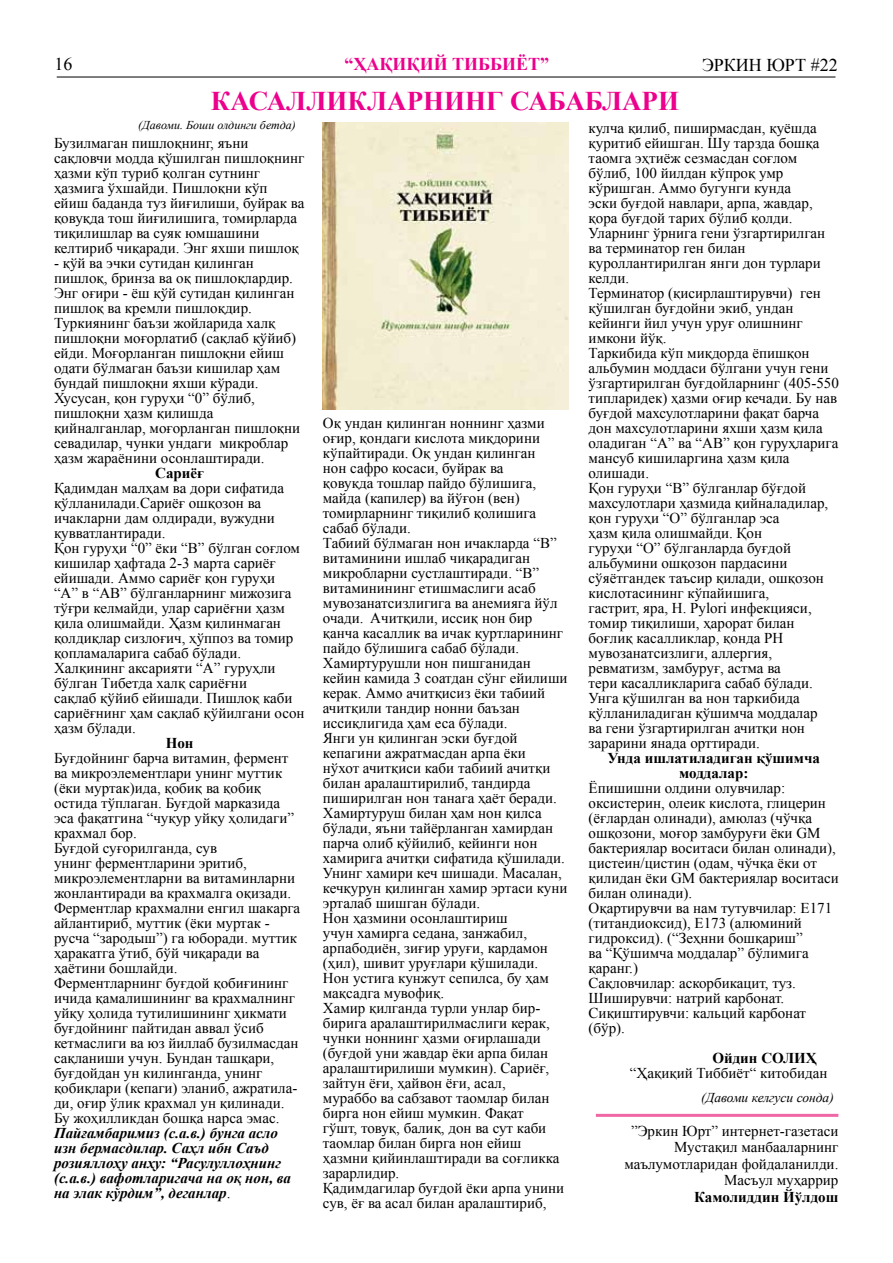
<style>
.page{position:relative;width:893px;height:1263px;background:#fff}
.page>*{position:absolute;margin:0;border:0;box-sizing:border-box;transform-origin:0 0}
.t1{font:700 27px "Times New Roman";color:#ec008c}
.t2{font:700 18px "Times New Roman";color:#ec008c}
.t3{font:18px "Times New Roman";color:#000}
.t4{font:15px/15px "Times New Roman";color:#000}
.t5{font:italic 700 15px/15px "Times New Roman";color:#000}
.t6{font:700 15px/15px "Times New Roman";color:#000;text-align:center}
.t7{font:italic 13.5px "Times New Roman";color:#000}
.t8{font:italic 12px "Times New Roman";color:#000}
.s1{font-weight:400;font-style:normal}
</style>
<div class="page">
<hr style="left:596px;top:1114px;width:242px;height:3px;background:#f067a6">
<hr style="left:57px;top:77px;width:778px;height:1px;background:#000">
<img style="left:323px;top:122px;width:246px;height:288px">
<p class="t3" style="left:54px;top:52px;width:19px">16</p>
<p class="t2" style="left:345px;top:52px;width:37px">“ҲАҚИҚИЙ</p>
<p class="t2" style="left:452px;top:52px;width:26px">ТИББИ</p>
<p class="t2" style="left:516px;top:52px;width:35px">ЁТ”</p>
<p class="t3" style="left:702px;top:53px;width:137px">ЭРКИН ЮРТ #22</p>
<h1 class="t1" style="left:211px;top:82px;width:77px">КАСАЛЛИКЛАРНИНГ</h1>
<h1 class="t1" style="left:510px;top:82px;width:38px">САБАБЛАРИ</h1>
<p class="t8" style="left:138px;top:117px;width:159px">(Давоми. Боши олдинги бетда)</p>
<p class="t4" style="left:589px;top:120px;width:252px">кулча қилиб, пиширмасдан, қуёшда қуритиб ейишган. Шу тарзда бошқа таомга эҳтиёж сезмасдан соғлом бўлиб, 100 йилдан кўпроқ умр кўришган. Аммо бугунги кунда<br>эски буғдой навлари, арпа, жавдар, қора буғдой тарих бўлиб қолди.<br>Уларнинг ўрнига гени ўзгартирилган ва терминатор ген билан қуроллантирилган янги дон турлари келди.<br>Терминатор (қисирлаштирувчи) ген қўшилган буғдойни экиб, ундан кейинги йил учун уруғ олишнинг имкони йўқ.<br>Таркибида кўп миқдорда ёпишқон альбумин моддаси бўлгани учун гени ўзгартирилган буғдойларнинг (405-550 типларидек) ҳазми оғир кечади. Бу нав буғдой махсулотларини фақат барча дон махсулотларини яхши ҳазм қила оладиган “А” ва “АВ” қон гуруҳларига мансуб кишиларгина ҳазм қила олишади.<br>Қон гуруҳи “В” бўлганлар бўғдой махсулотлари ҳазмида қийналадилар, қон гуруҳи “О” бўлганлар эса<br>ҳазм қила олишмайди. Қон<br>гуруҳи “О” бўлганларда буғдой альбумини ошқозон пардасини сўяётгандек таъсир қилади, ошқозон кислотасининг кўпайишига,<br>гастрит, яра, H. Pylori инфекцияси, томир тиқилиши, ҳарорат билан боғлиқ касалликлар, қонда РН мувозанатсизлиги, аллергия, ревматизм, замбуруғ, астма ва<br>тери касалликларига сабаб бўлади.<br>Унга қўшилган ва нон таркибида қўлланиладиган қўшимча моддалар<br>ва гени ўзгартирилган ачитқи нон зарарини янада орттиради.</p>
<p class="t6" style="left:607px;top:750px;width:214px">Унда ишлатиладиган қўшимча моддалар:</p>
<p class="t4" style="left:589px;top:780px;width:252px">Ёпишишни олдини олувчилар: оксистерин, олеик кислота, глицерин (ёғлардан олинади), амюлаз (чўчқа ошқозони, моғор замбуруғи ёки GM бактериялар воситаси билан олинади), цистеин/цистин (одам, чўчқа ёки от қилидан ёки GM бактериялар воситаси билан олинади).<br>Оқартирувчи ва нам тутувчилар: Е171 (титандиоксид), Е173 (алюминий гидроксид). (“Зеҳнни бошқариш”<br>ва “Қўшимча моддалар” бўлимига қаранг.)<br>Сақловчилар: аскорбикацит, туз.<br>Шиширувчи: натрий карбонат.<br>Сиқиштирувчи: кальций карбонат (бўр).</p>
<p class="t6" style="left:712px;top:1050px;width:72px">Ойдин СОЛИ</p>
<p class="t6" style="left:806px;top:1050px;width:12px">Ҳ</p>
<p class="t4" style="left:630px;top:1065px;width:199px">“Ҳақиқий Тиббиёт“ китобидан</p>
<p class="t4" style="left:54px;top:135px;width:252px">Бузилмаган пишлоқнинг, яъни сақловчи модда қўшилган пишлоқнинг ҳазми кўп туриб қолган сутнинг ҳазмига ўхшайди. Пишлоқни кўп ейиш баданда туз йиғилиши, буйрак ва қовуқда тош йиғилишига, томирларда тиқилишлар ва суяк юмшашини келтириб чиқаради. Энг яхши пишлоқ</p>
<p class="t4" style="left:54px;top:255px;width:248px">- қўй ва эчки сутидан қилинган пишлоқ, бринза ва оқ пишлоқлардир.<br>Энг оғири - ёш қўй сутидан қилинган пишлоқ ва кремли пишлоқдир.<br>Туркиянинг баъзи жойларида халқ пишлоқни моғорлатиб (сақлаб қўйиб) ейди. Моғорланган пишлоқни ейиш одати бўлмаган баъзи кишилар ҳам бундай пишлоқни яхши кўради.<br>Хусусан, қон гуруҳи “0” бўлиб, пишлоқни ҳазм қилишда қийналганлар, моғорланган пишлоқни севадилар, чунки ундаги микроблар ҳазм жараёнини осонлаштиради.</p>
<p class="t6" style="left:155px;top:465px;width:50px">Сариёғ</p>
<p class="t4" style="left:54px;top:480px;width:252px">Қадимдан малҳам ва дори сифатида қўлланилади.Сариёғ ошқозон ва ичакларни дам олдиради, вужудни қувватлантиради.<br>Қон гуруҳи “0” ёки “В” бўлган соғлом кишилар ҳафтада 2-3 марта сариёғ ейишади. Аммо сариёғ қон гуруҳи<br>“А” в “АВ” бўлганларнинг мижозига тўғри келмайди, улар сариёғни ҳазм қила олишмайди. Ҳазм қилинмаган қолдиқлар сизлоғич, ҳўппоз ва томир қопламаларига сабаб бўлади.<br>Халқининг аксарияти “А” гуруҳли бўлган Тибетда халқ сариёғни<br>сақлаб қўйиб ейишади. Пишлоқ каби сариёғнинг ҳам сақлаб қўйилгани осон ҳазм бўлади.</p>
<p class="t6" style="left:166px;top:735px;width:29px">Нон</p>
<p class="t4" style="left:54px;top:750px;width:248px">Буғдойнинг барча витамин, фермент ва микроэлементлари унинг муттик (ёки муртак)ида, қобиқ ва қобиқ остида тўплаган. Буғдой марказида эса фақатгина “чуқур уйқу ҳолидаги” крахмал бор.<br>Буғдой суғорилганда, сув<br>унинг ферментларини эритиб, микроэлементларни ва витаминларни жонлантиради ва крахмалга оқизади.<br>Ферментлар крахмални енгил шакарга айлантириб, муттик (ёки муртак - русча “зародыш”) га юборади. муттик ҳаракатга ўтиб, бўй чиқаради ва ҳаётини бошлайди.<br>Ферментларнинг буғдой қобиғининг ичида қамалишининг ва крахмалнинг уйқу ҳолида тутилишининг ҳикмати буғдойнинг пайтидан аввал ўсиб кетмаслиги ва юз йиллаб бузилмасдан сақланиши учун. Бундан ташқари, буғдойдан ун килинганда, унинг қобиқлари (кепаги) эланиб, ажратила&shy;ди, оғир ўлик крахмал ун қилинади.<br>Бу жоҳилликдан бошқа нарса эмас.</p>
<p class="t5" style="left:54px;top:1125px;width:239px">Пайғамбаримиз (с.а.в.) бунга асло изн бермасдилар. Саҳл ибн Саъд розияллоҳу анҳу: “Расулуллоҳнинг (с.а.в.) вафотларигача на оқ нон, ва на элак кўрдим”, деганлар<span class="s1">.</span></p>
<p class="t4" style="left:323px;top:415px;width:246px">Оқ ундан қилинган ноннинг ҳазми оғир, қондаги кислота миқдорини кўпайтиради. Оқ ундан қилинган<br>нон сафро косаси, буйрак ва<br>қовуқда тошлар пайдо бўлишига, майда (капилер) ва йўғон (вен) томирларнинг тиқилиб қолишига сабаб бўлади.<br>Табиий бўлмаган нон ичакларда “В” витаминини ишлаб чиқарадиган микробларни сустлаштиради. “В” витаминининг етишмаслиги асаб мувозанатсизлигига ва анемияга йўл очади. Aчитқили, иссиқ нон бир қанча касаллик ва ичак қуртларининг пайдо бўлишига сабаб бўлади.<br>Хамиртурушли нон пишганидан кейин камида 3 соатдан сўнг ейилиши керак. Аммо ачитқисиз ёки табиий ачитқили тандир нонни баъзан иссиқлигида ҳам еса бўлади.<br>Янги ун қилинган эски буғдой кепагини ажратмасдан арпа ёки<br>нўхот ачитқиси каби табиий ачитқи билан аралаштирилиб, тандирда пиширилган нон танага ҳаёт беради.<br>Хамиртуруш билан ҳам нон қилса бўлади, яъни тайёрланган хамирдан парча олиб қўйилиб, кейинги нон хамирига ачитқи сифатида қўшилади.<br>Унинг хамири кеч шишади. Масалан, кечқурун қилинган хамир эртаси куни эрталаб шишган бўлади.<br>Нон ҳазмини осонлаштириш<br>учун хамирга седана, занжабил, арпабодиён, зиғир уруғи, кардамон (ҳил), шивит уруғлари қўшилади.<br>Нон устига кунжут сепилса, бу ҳам мақсадга мувофиқ.<br>Хамир қилганда турли унлар бир&shy;бирига аралаштирилмаслиги керак, чунки ноннинг ҳазми оғирлашади (буғдой уни жавдар ёки арпа билан аралаштирилиши мумкин). Сариёғ, зайтун ёғи, ҳайвон ёғи, асал,<br>мураббо ва сабзавот таомлар билан бирга нон ейиш мумкин. Фақат<br>гўшт, товуқ, балиқ, дон ва сут каби таомлар билан бирга нон ейиш ҳазмни қийинлаштиради ва соғликка зарарлидир.<br>Қадимдагилар буғдой ёки арпа унини сув, ёғ ва асал билан аралаштириб,</p>
<p class="t7" style="left:701px;top:1088px;width:134px">(Давоми келгуси сонда)</p>
<p class="t4" style="left:624px;top:1122px;width:216px;line-height:16.5px;text-align:right">”Эркин Юрт” интернет-газетаси<br>Мустақил манбааларнинг маълумотларидан фойдаланилди.<br>Масъул муҳаррир</p>
<p class="t6" style="left:694px;top:1189px;width:146px">Камолиддин Йўлдош</p>
</div>
